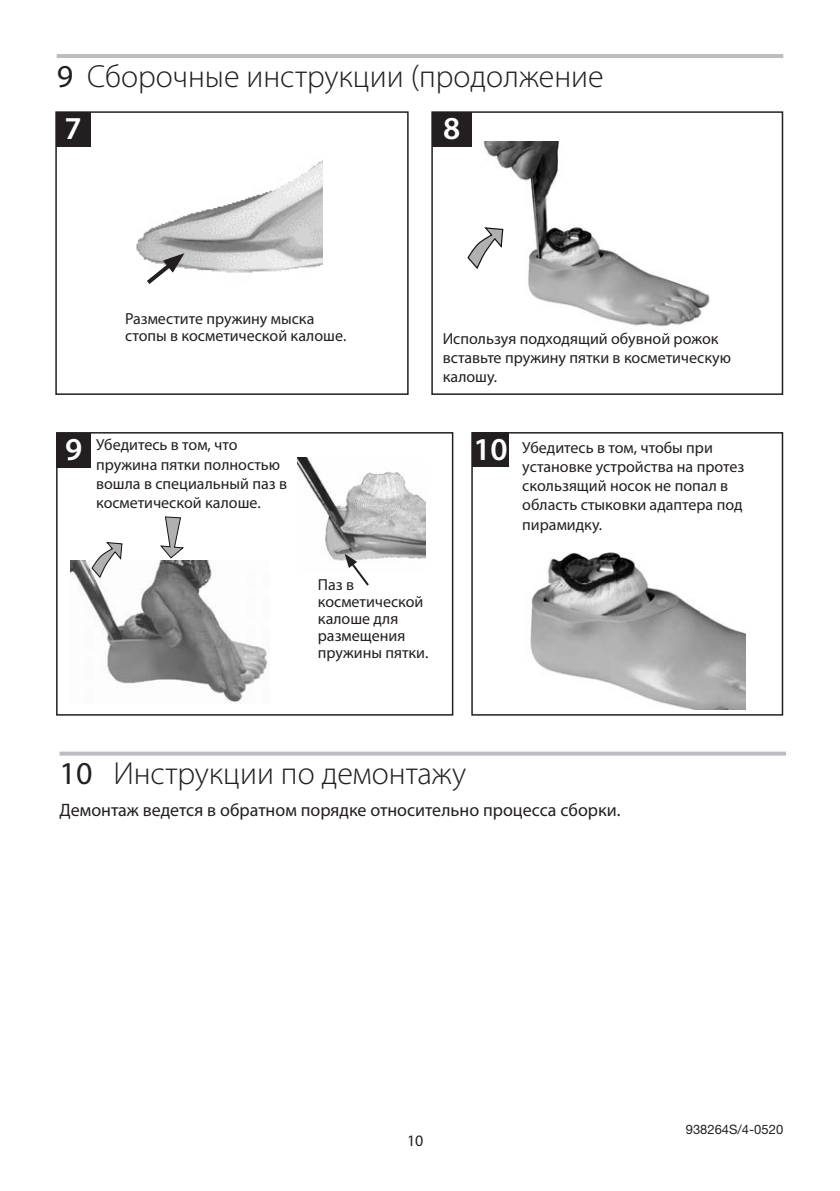
<style>
.page{position:relative;width:840px;height:1191px;background:#fff}
.page>*{position:absolute;margin:0;border:0;box-sizing:border-box;transform-origin:0 0}
.MG-Head1_Manual_Numb{font:300 32px "Myriad Pro";color:#231f20}
.MG-Head1{font:300 32px "Myriad Pro";color:#231f20}
.t1{font:600 32px "Myriad Pro";color:#fff}
._9pt_Text{font:18px "Myriad Pro";color:#231f20}
.Box_Text{font:16px/19.2px "Myriad Pro";color:#231f20}
._8pt_Leader_Box{font:16px/17px "Myriad Pro";color:#231f20}
.t2{font:13px "Helvetica Neue";color:#231f20}
.s1{font-weight:400}
</style>
<div class="page">
<div style="left:431px;top:111px;width:351px;height:284px;border:2px solid #231f20"></div>
<div style="left:471px;top:432px;width:311px;height:283px;border:2px solid #231f20"></div>
<div style="left:56px;top:432px;width:397px;height:283px;border:2px solid #231f20"></div>
<div style="left:432px;top:112px;width:39px;height:34px;background:#231f20"></div>
<div style="left:57px;top:433px;width:34px;height:34px;background:#231f20"></div>
<div style="left:472px;top:433px;width:36px;height:34px;background:#231f20"></div>
<div style="left:55px;top:111px;width:353px;height:284px;border:2px solid #231f20"></div>
<div style="left:56px;top:112px;width:34px;height:34px;background:#231f20"></div>
<img style="left:483px;top:141px;width:227px;height:186px">
<hr style="left:57px;top:54px;width:725px;height:4px;background:#bcbdc0">
<img style="left:297px;top:457px;width:128px;height:104px">
<svg style="left:467px;top:226px;width:36px;height:44px"></svg>
<svg style="left:344px;top:554px;width:26px;height:32px"></svg>
<svg style="left:60px;top:751px;width:725px;height:4px;background:#c6c7c9"></svg>
<img style="left:71px;top:561px;width:198px;height:143px">
<svg style="left:160px;top:516px;width:23px;height:43px"></svg>
<svg style="left:91px;top:542px;width:32px;height:36px"></svg>
<img style="left:136px;top:160px;width:186px;height:113px">
<svg style="left:142px;top:253px;width:42px;height:31px"></svg>
<img style="left:530px;top:552px;width:214px;height:157px">
<h1 class="MG-Head1_Manual_Numb" style="left:57px;top:58px;width:548px"><span class="s1">9</span> Сборочные инструкции (продолжение</h1>
<p class="t1" style="left:64px;top:111px;width:19px">7</p>
<p class="_8pt_Leader_Box" style="left:125px;top:310px;width:223px">Разместите пружину мыска стопы в косметической калоше.</p>
<p class="t1" style="left:443px;top:111px;width:19px">8</p>
<p class="Box_Text" style="left:442px;top:328px;width:289px">Используя подходящий обувной рожок вставьте пружину пятки в косметическую калошу.</p>
<p class="t1" style="left:65px;top:431px;width:19px">9</p>
<p class="t1" style="left:473px;top:431px;width:36px">10</p>
<p class="Box_Text" style="left:96px;top:435px;width:192px">Убедитесь в том, что пружина пятки полностью вошла в специальный паз в косметической калоше.</p>
<p class="Box_Text" style="left:522px;top:437px;width:223px">Убедитесь в том, чтобы при установке устройства на протез скользящий носок не попал в область стыковки адаптера под пирамидку.</p>
<p class="_8pt_Leader_Box" style="left:317px;top:576px;width:112px">Паз в косметической калоше для размещения пружины пятки.</p>
<h1 class="MG-Head1" style="left:60px;top:756px;width:408px"><span class="s1">10</span> Инструкции по демонтажу</h1>
<p class="_9pt_Text" style="left:60px;top:799px;width:562px">Демонтаж ведется в обратном порядке относительно процесса сборки.</p>
<p class="Box_Text" style="left:407px;top:1131px;width:18px">10</p>
<p class="t2" style="left:685px;top:1121px;width:99px">938264S/4-0520</p>
</div>
